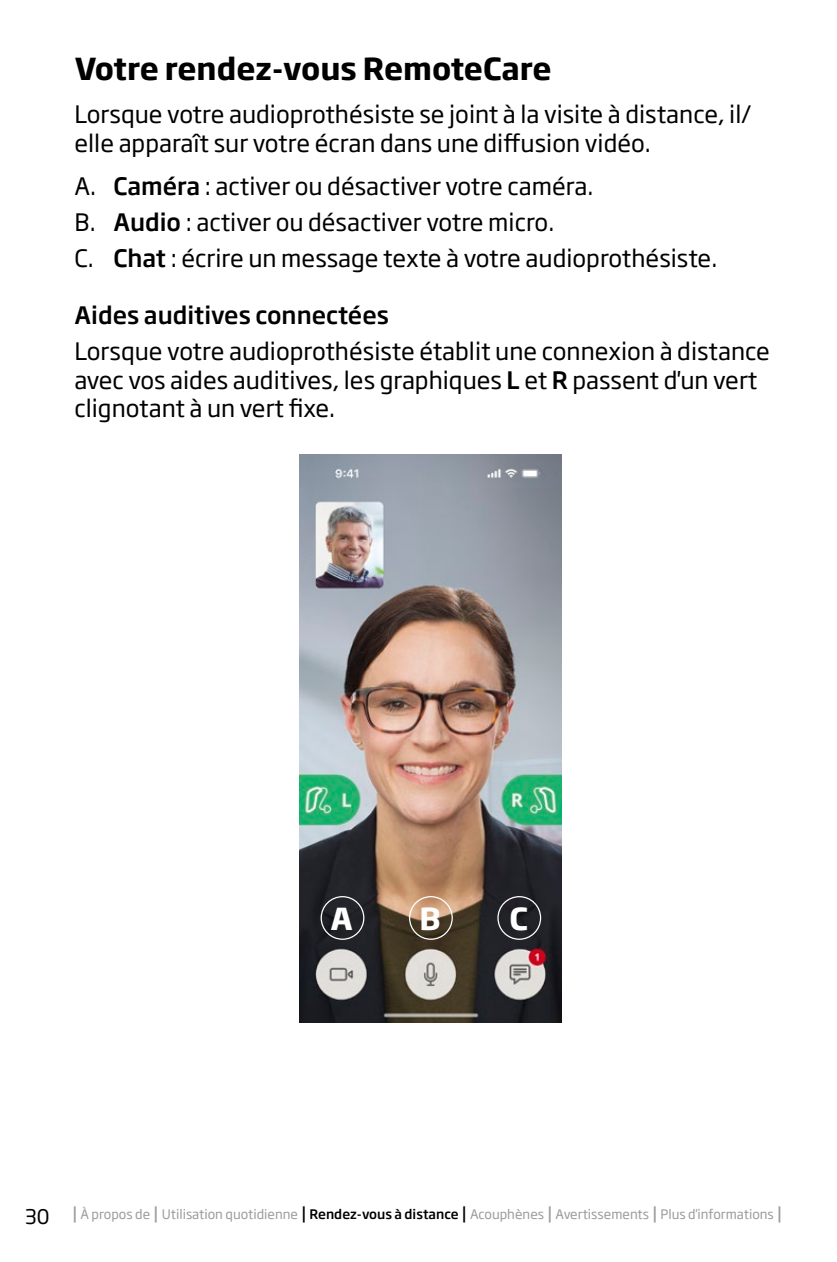
<style>
.page{position:relative;width:837px;height:1262px;background:#fff}
.page>*{position:absolute;margin:0;border:0;box-sizing:border-box;transform-origin:0 0}
.t1{font:700 30px "Soho Gothic Pro";color:#000}
.t2{font:700 30px "Soho Gothic Pro";color:#fff}
.t3{font:23.75px/28.8px "Soho Gothic Pro";color:#000}
.t4{font:500 23.75px "Soho Gothic Pro";color:#000}
.t5{font:13px "Soho Gothic Pro";color:#9b9c9c}
.s1{font-weight:500}
.s2{font-size:20px;color:#000}
.s3{font-weight:500;font-size:17px}
.s4{font-weight:500;font-size:17px;color:#000}
.s5{font-weight:500;color:#000}
</style>
<div class="page">
<img style="left:300px;top:454px;width:261px;height:568px">
<div style="left:320px;top:896px;width:44px;height:43px;border:1px solid #fff;border-radius:50%"></div>
<div style="left:409px;top:896px;width:43px;height:43px;border:1px solid #fff;border-radius:50%"></div>
<div style="left:497px;top:896px;width:44px;height:43px;border:1px solid #fff;border-radius:50%"></div>
<p class="t1" style="left:74px;top:45px;width:478px">Votre rendez-vous RemoteCare</p>
<p class="t3" style="left:74px;top:99px;width:678px">Lorsque votre audioprothésiste se joint à la visite à distance, il/ elle apparaît sur votre écran dans une diffusion vidéo.</p>
<p class="t3" style="left:74px;top:167px;width:644px;line-height:35.8px">A. <span class="s1">Caméra</span> : activer ou désactiver votre caméra.<br>B. <span class="s1">Audio</span> : activer ou désactiver votre micro.<br>C. <span class="s1">Chat</span> : écrire un message texte à votre audioprothésiste.</p>
<p class="t4" style="left:74px;top:296px;width:316px">Aides auditives connectées</p>
<p class="t3" style="left:74px;top:335px;width:696px">Lorsque votre audioprothésiste établit une connexion à distance avec vos aides auditives, les graphiques <span class="s1">L</span> et <span class="s1">R</span> passent d'un vert clignotant à un vert fixe.</p>
<p class="t2" style="left:330px;top:894px;width:24px">A</p>
<p class="t2" style="left:419px;top:894px;width:23px">B</p>
<p class="t2" style="left:509px;top:894px;width:20px">C</p>
<p class="t5" style="left:25px;top:1204px;width:758px"><span class="s2">30</span> <span class="s3">|</span> À propos de <span class="s3">|</span> Utilisation quotidienne <span class="s4">|</span> <span class="s5">Rendez-vous à distance</span> <span class="s4">|</span> Acouphènes <span class="s3">|</span> Avertissements <span class="s3">|</span> Plus d'informations <span class="s3">|</span></p>
</div>
